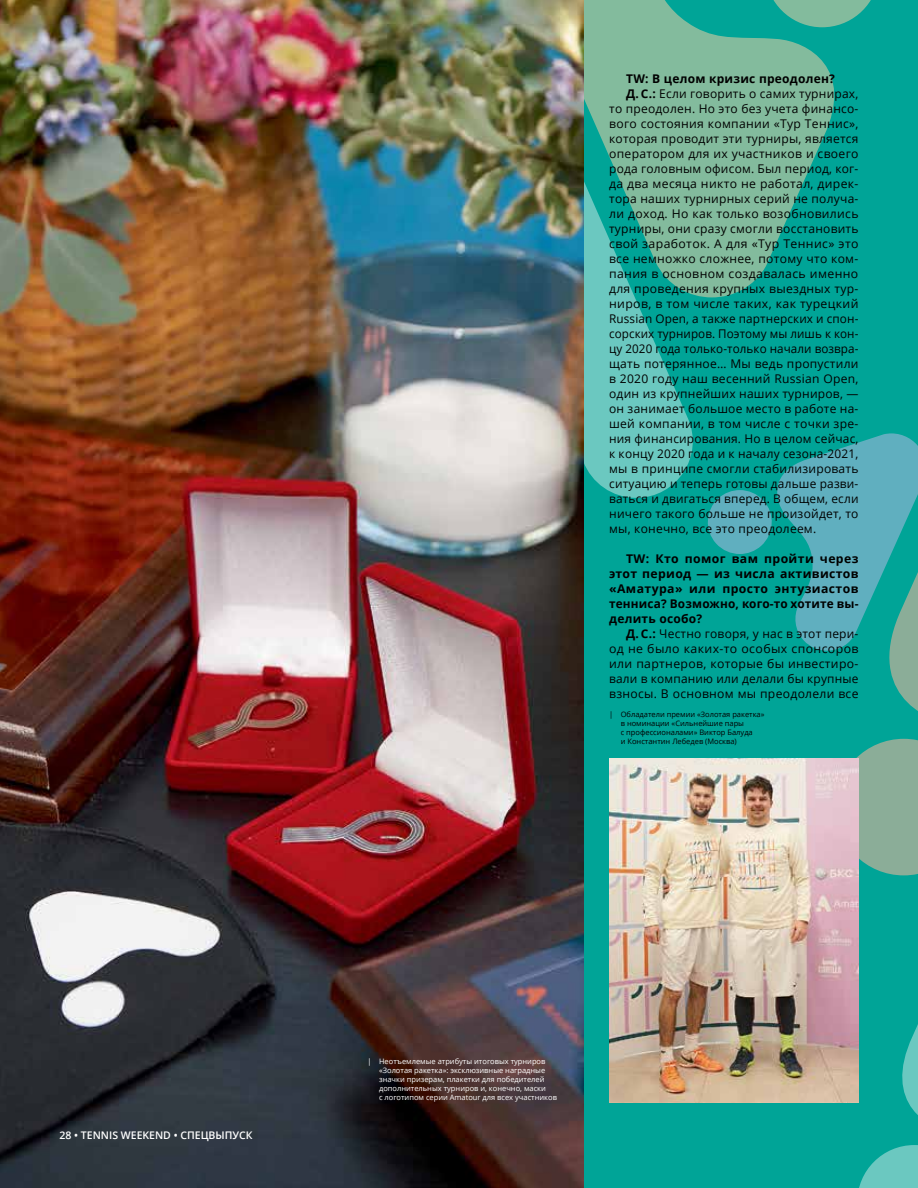
<style>
.page{position:relative;width:918px;height:1188px;background:#fff}
.page>*{position:absolute;margin:0;border:0;box-sizing:border-box;transform-origin:0 0}
.t1{font:12px/15px "Open Sans";letter-spacing:.02em;color:#000;text-align:justify}
.t2{font:700 12px/15px "Open Sans";letter-spacing:.02em;color:#000;text-align:justify}
.t3{font:600 10.5px "Open Sans";color:#fff}
.t4{font:7.5px/9px "Open Sans";color:#fff}
.t5{font:7.5px/9px "Open Sans";color:#000}
.s1{font-weight:700}
</style>
<div class="page">
<div style="left:584px;top:0;width:334px;height:1188px;background:#00a497"></div>
<svg style="left:584px;top:0;width:287px;height:297px;fill:#83bb9d"></svg>
<svg style="left:707px;top:450px;width:129px;height:201px"></svg>
<svg style="left:584px;top:114px;width:120px;height:384px"></svg>
<svg style="left:836px;top:433px;width:82px;height:755px"></svg>
<img style="left:0;top:0;width:584px;height:1188px">
<img style="left:609px;top:758px;width:249px;height:345px">
<p class="t2" style="left:626px;top:71px;width:210px">TW: В целом кризис преодолен?</p>
<p class="t1" style="left:626px;top:86px;width:234px"><span class="s1">Д. С.:</span> Если говорить о самих турнирах,</p>
<p class="t1" style="left:609px;top:101px;width:251px">то преодолен. Но это без учета финансо‑</p>
<p class="t1" style="left:609px;top:116px;width:251px">вого состояния компании «Тур Теннис»,</p>
<p class="t1" style="left:609px;top:131px;width:251px">которая проводит эти турниры, является</p>
<p class="t1" style="left:609px;top:146px;width:251px">оператором для их участников и своего</p>
<p class="t1" style="left:609px;top:161px;width:251px">рода головным офисом. Был период, ког‑</p>
<p class="t1" style="left:609px;top:176px;width:251px">да два месяца никто не работал, дирек‑</p>
<p class="t1" style="left:609px;top:191px;width:251px">тора наших турнирных серий не получа‑</p>
<p class="t1" style="left:609px;top:206px;width:251px">ли доход. Но как только возобновились</p>
<p class="t1" style="left:609px;top:221px;width:251px">турниры, они сразу смогли восстановить</p>
<p class="t1" style="left:609px;top:236px;width:251px">свой заработок. А для «Тур Теннис» это</p>
<p class="t1" style="left:609px;top:251px;width:251px">все немножко сложнее, потому что ком‑</p>
<p class="t1" style="left:609px;top:266px;width:251px">пания в основном создавалась именно</p>
<p class="t1" style="left:609px;top:281px;width:251px">для проведения крупных выездных тур‑</p>
<p class="t1" style="left:609px;top:296px;width:251px">ниров, в том числе таких, как турецкий</p>
<p class="t1" style="left:609px;top:311px;width:251px">Russian Open, а также партнерских и спон‑</p>
<p class="t1" style="left:609px;top:326px;width:251px">сорских турниров. Поэтому мы лишь к кон‑</p>
<p class="t1" style="left:609px;top:341px;width:251px">цу 2020 года только--только начали возвра‑</p>
<p class="t1" style="left:609px;top:356px;width:251px">щать потерянное… Мы ведь пропустили</p>
<p class="t1" style="left:609px;top:371px;width:251px">в 2020 году наш весенний Russian Open,</p>
<p class="t1" style="left:609px;top:386px;width:251px">один из крупнейших наших турниров, —</p>
<p class="t1" style="left:609px;top:401px;width:251px">он занимает большое место в работе на‑</p>
<p class="t1" style="left:609px;top:416px;width:251px">шей компании, в том числе с точки зре‑</p>
<p class="t1" style="left:609px;top:431px;width:251px">ния финансирования. Но в целом сейчас,</p>
<p class="t1" style="left:609px;top:446px;width:251px">к концу 2020 года и к началу сезона‑2021,</p>
<p class="t1" style="left:609px;top:461px;width:251px">мы в принципе смогли стабилизировать</p>
<p class="t1" style="left:609px;top:476px;width:251px">ситуацию и теперь готовы дальше разви‑</p>
<p class="t1" style="left:609px;top:491px;width:251px">ваться и двигаться вперед. В общем, если</p>
<p class="t1" style="left:609px;top:506px;width:251px">ничего такого больше не произойдет, то</p>
<p class="t1" style="left:609px;top:521px;width:209px">мы, конечно, все это преодолеем.</p>
<p class="t2" style="left:609px;top:551px;width:251px;text-indent:17px">TW: Кто помог вам пройти через этот период — из числа активистов «Аматура» или просто энтузиастов тенниса? Возможно, кого-то хотите вы&shy;делить особо?</p>
<p class="t1" style="left:609px;top:626px;width:251px;text-indent:17px"><span class="s1">Д. С.:</span> Честно говоря, у нас в этот пери‑ од не было каких-то особых спонсоров или партнеров, которые бы инвестиро‑ вали в компанию или делали бы крупные взносы. В основном мы преодолели все</p>
<p class="t5" style="left:621px;top:710px;width:145px;text-indent:-12px">| Обладатели премии «Золотая ракетка» в номинации «Сильнейшие пары<br>с профессионалами» Виктор Балуда<br>и Константин Лебедев (Москва)</p>
<p class="t3" style="left:60px;top:1128px;width:195px">28 • TENNIS WEEKEND • СПЕЦВЫПУСК</p>
<p class="t4" style="left:379px;top:1056px;width:179px;text-indent:-12px">| Неотъемлемые атрибуты итоговых турниров «Золотая ракетка»: эксклюзивные наградные значки призерам, плакетки для победителей дополнительных турниров и, конечно, маски<br>с логотипом серии Amatour для всех участников</p>
</div>
